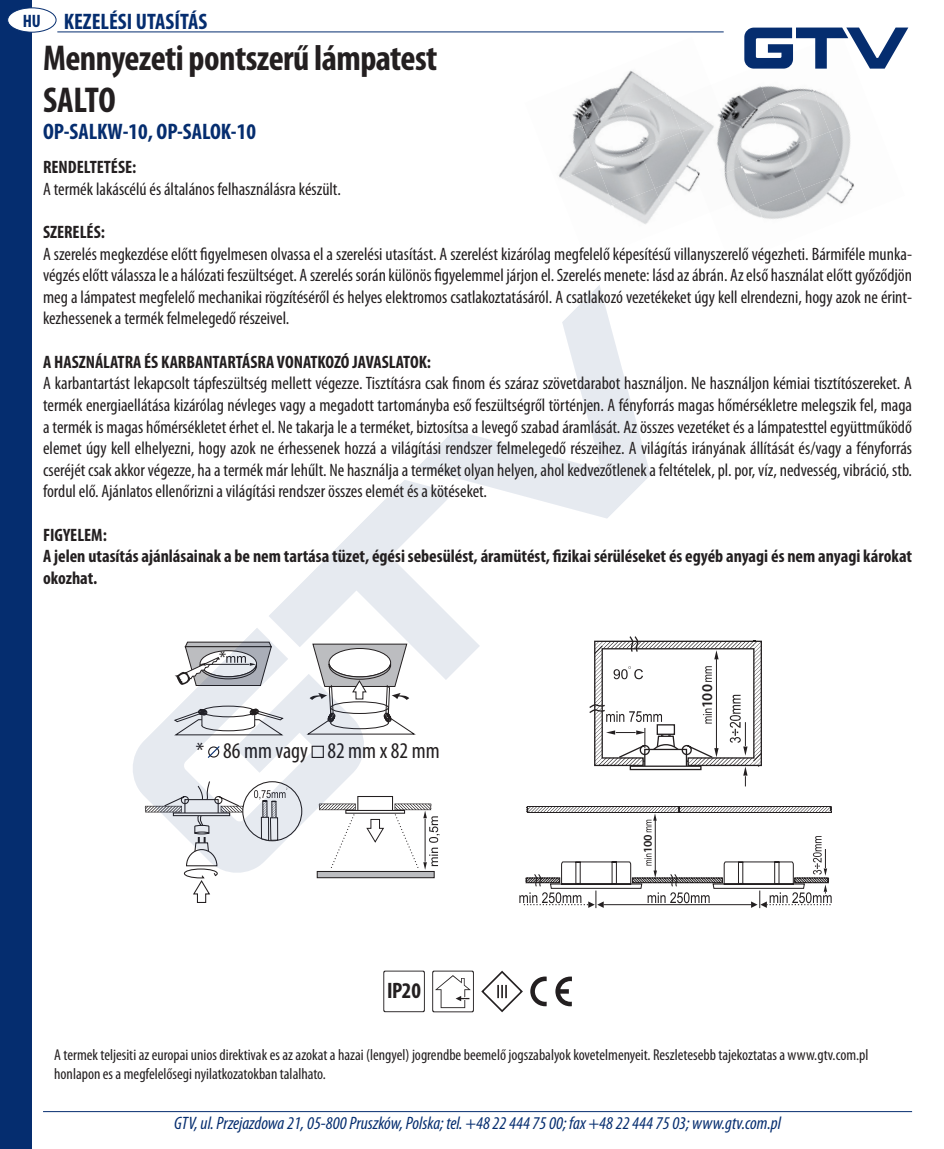
<style>
.page{position:relative;width:944px;height:1149px;background:#fff}
.page>*{position:absolute;margin:0;border:0;box-sizing:border-box;transform-origin:0 0}
.t1{font:700 condensed 36px/41.6px "Myriad Pro";letter-spacing:-.015em;color:#231f20}
.t2{font:700 condensed 22.5px "Myriad Pro";color:#052d6f}
.t3{font:condensed 22.5px "Myriad Pro";color:#231f20}
.t4{font:700 condensed 22.5px "Myriad Pro";color:#231f20}
.t5{font:condensed 18.9px "Myriad Pro";color:#231f20}
.t6{font:condensed 18px/21.6px "Myriad Pro";color:#231f20;text-align:justify}
.t7{font:700 condensed 18px/21.6px "Myriad Pro";color:#231f20}
.t8{font:italic condensed 18px "Myriad Pro";color:#052d6f}
.t9{font:condensed 15.75px/18.9px "Myriad Pro";color:#231f20}
.t10{font:600 14.85px "Myriad Pro";color:#231f20}
.t11{font:600 11.92px "Myriad Pro";color:#231f20}
.s1{font-size:18px}
</style>
<div class="page">
<div style="left:0;top:0;width:32px;height:1148px;background:#052d6f"></div>
<hr style="left:57px;top:32px;width:667px;height:1px;background:#052d6f">
<div style="left:8px;top:8px;width:48px;height:24px;background:#fff;border-radius:50%"></div>
<div style="left:7px;top:7px;width:49px;height:26px;border:1px solid #052d6f;border-radius:50%"></div>
<hr style="left:43px;top:1110px;width:869px;height:1px;background:#052d6f">
<svg style="left:186px;top:876px;width:30px;height:26px"></svg>
<div style="left:317px;top:870px;width:118px;height:7px;background:#bcbdc0;border:1px solid #231f20"></div>
<div style="left:357px;top:795px;width:36px;height:17px;background:#fff;border:1px solid #231f20"></div>
<svg style="left:368px;top:803px;width:72px;height:68px"></svg>
<svg style="left:744px;top:28px;width:164px;height:41px"></svg>
<svg style="left:133px;top:711px;width:235px;height:165px"></svg>
<svg style="left:417px;top:285px;width:234px;height:233px"></svg>
<svg style="left:174px;top:479px;width:306px;height:256px"></svg>
<svg style="left:383px;top:970px;width:42px;height:41px"></svg>
<svg style="left:432px;top:970px;width:42px;height:41px"></svg>
<svg style="left:481px;top:970px;width:42px;height:41px"></svg>
<svg style="left:555px;top:976px;width:17px;height:29px"></svg>
<svg style="left:530px;top:976px;width:17px;height:29px"></svg>
<img style="left:572px;top:90px;width:36px;height:36px">
<img style="left:608px;top:70px;width:42px;height:39px">
<img style="left:650px;top:83px;width:15px;height:10px">
<img style="left:566px;top:126px;width:16px;height:39px">
<img style="left:582px;top:109px;width:42px;height:56px">
<img style="left:624px;top:93px;width:42px;height:56px">
<img style="left:666px;top:94px;width:1px;height:38px">
<img style="left:558px;top:165px;width:39px;height:33px">
<img style="left:597px;top:149px;width:42px;height:56px">
<img style="left:639px;top:132px;width:42px;height:56px">
<img style="left:613px;top:188px;width:42px;height:36px">
<img style="left:655px;top:172px;width:40px;height:40px">
<img style="left:667px;top:94px;width:43px;height:49px">
<img style="left:710px;top:68px;width:44px;height:57px">
<img style="left:754px;top:51px;width:44px;height:57px">
<img style="left:798px;top:34px;width:59px;height:57px">
<img style="left:683px;top:125px;width:43px;height:58px">
<img style="left:726px;top:108px;width:44px;height:58px">
<img style="left:770px;top:91px;width:43px;height:41px">
<img style="left:813px;top:74px;width:44px;height:58px">
<img style="left:698px;top:166px;width:44px;height:40px">
<img style="left:742px;top:149px;width:44px;height:57px">
<img style="left:786px;top:132px;width:43px;height:57px">
<img style="left:829px;top:114px;width:28px;height:58px">
<img style="left:740px;top:206px;width:18px;height:11px">
<img style="left:758px;top:189px;width:44px;height:30px">
<img style="left:802px;top:172px;width:43px;height:40px">
<img style="left:845px;top:155px;width:12px;height:45px">
<svg style="left:589px;top:636px;width:173px;height:150px"></svg>
<svg style="left:519px;top:806px;width:313px;height:101px"></svg>
<p class="t2" style="left:23px;top:8px;width:186px"><span class="s1">HU</span> KEZELÉSI UTASÍTÁS</p>
<h1 class="t1" style="left:43px;top:37px;width:396px">Mennyezeti pontszerű lámpatest<br>SALTO</h1>
<p class="t2" style="left:43px;top:117px;width:214px">OP-SALKW-10, OP-SALOK-10</p>
<p class="t7" style="left:43px;top:156px;width:95px">RENDELTETÉSE:</p>
<p class="t6" style="left:43px;top:178px;width:299px">A termék lakáscélú és általános felhasználásra készült.</p>
<p class="t7" style="left:43px;top:221px;width:63px">SZERELÉS:</p>
<p class="t6" style="left:43px;top:242px;width:870px">A szerelés megkezdése előtt figyelmesen olvassa el a szerelési utasítást. A szerelést kizárólag megfelelő képesítésű villanyszerelő végezheti. Bármiféle munka&shy;végzés előtt válassza le a hálózati feszültséget. A szerelés során különös figyelemmel járjon el. Szerelés menete: lásd az ábrán. Az első használat előtt győződjön meg a lámpatest megfelelő mechanikai rögzítéséről és helyes elektromos csatlakoztatásáról. A csatlakozó vezetékeket úgy kell elrendezni, hogy azok ne érint&shy;kezhessenek a termék felmelegedő részeivel.</p>
<p class="t7" style="left:43px;top:350px;width:390px">A HASZNÁLATRA ÉS KARBANTARTÁSRA VONATKOZÓ JAVASLATOK:</p>
<p class="t6" style="left:43px;top:372px;width:871px">A karbantartást lekapcsolt tápfeszültség mellett végezze. Tisztításra csak finom és száraz szövetdarabot használjon. Ne használjon kémiai tisztítószereket. A termék energiaellátása kizárólag névleges vagy a megadott tartományba eső feszültségről történjen. A fényforrás magas hőmérsékletre melegszik fel, maga a termék is magas hőmérsékletet érhet el. Ne takarja le a terméket, biztosítsa a levegő szabad áramlását. Az összes vezetéket és a lámpatesttel együttműködő elemet úgy kell elhelyezni, hogy azok ne érhessenek hozzá a világítási rendszer felmelegedő részeihez. A világítás irányának állítását és/vagy a fényforrás cseréjét csak akkor végezze, ha a termék már lehűlt. Ne használja a terméket olyan helyen, ahol kedvezőtlenek a feltételek, pl. por, víz, nedvesség, vibráció, stb. fordul elő. Ajánlatos ellenőrizni a világítási rendszer összes elemét és a kötéseket.</p>
<p class="t7" style="left:43px;top:523px;width:871px">FIGYELEM:<br>A jelen utasítás ajánlásainak a be nem tartása tüzet, égési sebesülést, áramütést, fizikai sérüléseket és egyéb anyagi és nem anyagi károkat okozhat.</p>
<p class="t5" style="left:219px;top:646px;width:9px">*</p>
<p class="t3" style="left:196px;top:736px;width:245px">* 86 mm vagy 82 mm x 82 mm</p>
<p class="t4" style="left:387px;top:976px;width:35px">IP20</p>
<p class="t10" style="left:698px;top:708px;width:26px;rotate:-90deg">100</p>
<p class="t11" style="left:640px;top:853px;width:21px;rotate:-90deg">100</p>
<p class="t9" style="left:54px;top:1044px;width:816px">A termek teljesiti az europai unios direktivak es az azokat a hazai (lengyel) jogrendbe beemelő jogszabalyok kovetelmenyeit. Reszletesebb tajekoztatas a www.gtv.com.pl honlapon es a megfelelősegi nyilatkozatokban talalhato.</p>
<p class="t8" style="left:174px;top:1112px;width:608px">GTV, ul. Przejazdowa 21, 05-800 Pruszków, Polska; tel. +48 22 444 75 00; fax +48 22 444 75 03; www.gtv.com.pl</p>
</div>
